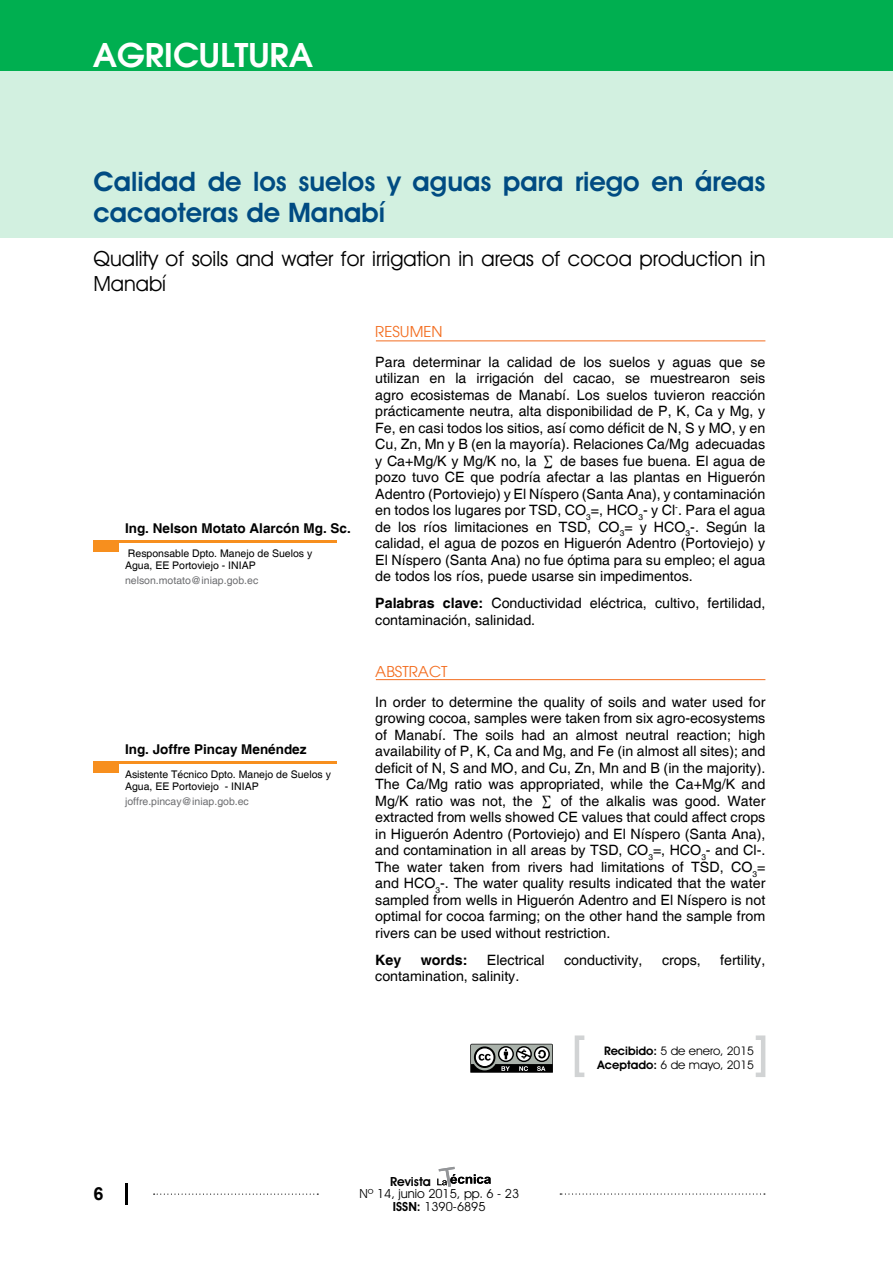
<style>
.page{position:relative;width:893px;height:1263px;background:#fff}
.page>*{position:absolute;margin:0;border:0;box-sizing:border-box;transform-origin:0 0}
.t1{font:600 32.7px "Avant Garde";color:#fff}
.t2{font:600 27px/31.5px "Avant Garde IT Cby BT";color:#004b82}
.t3{font:21px/25.2px "Avant Garde IT Cby BT";color:#000}
.t4{font:700 18px "Arial";color:#000}
.t5{font:15px "Avant Garde";color:#f36e21}
.t6{font:14.25px/16.5px "Helvetica";color:#000;text-align:justify}
.t7{font:700 14.25px "Helvetica";color:#000}
.t8{font:700 13.5px "Helvetica";color:#000}
.t9{font:12.6px/12.1px "Avant Garde IT Cby BT";color:#000;text-align:center}
.t10{font:600 12.6px "Avant Garde IT Cby BT";color:#000}
.t11{font:11.85px/14.4px "Avant Garde IT Cby BT";color:#000;text-align:center}
.t12{font:10.5px/12px "Helvetica";color:#000}
.t13{font:10.5px "Helvetica";color:#6d6e71}
.s1{font-weight:700}
.s2{font-weight:600}
</style>
<div class="page">
<hr style="left:125px;top:1183px;width:2px;height:22px;background:#000">
<svg style="left:154px;top:1193px;width:164px;height:2px"></svg>
<svg style="left:560px;top:1193px;width:205px;height:1px"></svg>
<div style="left:0;top:0;width:893px;height:238px;background:#d2f0e0"></div>
<svg style="left:437px;top:1167px;width:54px;height:20px"></svg>
<hr style="left:94px;top:540px;width:243px;height:2px;background:#f78f1e">
<hr style="left:94px;top:761px;width:243px;height:3px;background:#f78f1e">
<div style="left:94px;top:541px;width:25px;height:10px;background:#f78f1e"></div>
<div style="left:94px;top:762px;width:25px;height:11px;background:#f78f1e"></div>
<div style="left:575px;top:1035px;width:12px;height:42px;border:4px solid #d1d3d4"></div>
<div style="left:753px;top:1035px;width:12px;height:42px;border:4px solid #d1d3d4"></div>
<svg style="left:470px;top:1044px;width:83px;height:29px;background:#727472"></svg>
<hr style="left:376px;top:341px;width:389px;height:1px;background:#f36e21">
<hr style="left:376px;top:679px;width:389px;height:1px;background:#f36e21">
<div style="left:0;top:0;width:893px;height:71px;background:#00af50"></div>
<h1 class="t1" style="left:93px;top:34px;width:222px">AGRICULTURA</h1>
<h2 class="t2" style="left:94px;top:165px;width:673px">Calidad de los suelos y aguas para riego en áreas cacaoteras de Manabí</h2>
<h3 class="t3" style="left:94px;top:246px;width:673px">Quality of soils and water for irrigation in areas of cocoa production in<br>Manabí</h3>
<p class="t8" style="left:125px;top:520px;width:227px">Ing. Nelson Motato Alarcón Mg. Sc.</p>
<p class="t12" style="left:125px;top:548px;width:189px">Responsable Dpto. Manejo de Suelos y<br>Agua, EE Portoviejo - INIAP</p>
<p class="t13" style="left:125px;top:574px;width:135px">nelson.motato@iniap.gob.ec</p>
<p class="t8" style="left:125px;top:741px;width:183px">Ing. Joffre Pincay Menéndez</p>
<p class="t12" style="left:125px;top:769px;width:208px">Asistente Técnico Dpto. Manejo de Suelos y<br>Agua, EE Portoviejo - INIAP</p>
<p class="t13" style="left:125px;top:795px;width:125px">joffre.pincay@iniap.gob.ec</p>
<p class="t5" style="left:375px;top:322px;width:69px">RESUMEN</p>
<p class="t6" style="left:375px;top:354px;width:392px">Para determinar la calidad de los suelos y aguas que se utilizan en la irrigación del cacao, se muestrearon seis agro ecosistemas de Manabí. Los suelos tuvieron reacción prácticamente neutra, alta disponibilidad de P, K, Ca y Mg, y Fe, en casi todos los sitios, así como déficit de N, S y MO, y en Cu, Zn, Mn y B (en la mayoría). Relaciones Ca/Mg adecuadas y Ca+Mg/K y Mg/K no, la ∑ de bases fue buena. El agua de pozo tuvo CE que podría afectar a las plantas en Higuerón Adentro (Portoviejo) y El Níspero (Santa Ana), y contaminación en todos los lugares por TSD, CO<sub>3</sub>=, HCO<sub>3</sub>- y Cl<sup>-</sup>. Para el agua de los ríos limitaciones en TSD, CO<sub>3</sub>= y HCO<sub>3</sub>-. Según la calidad, el agua de pozos en Higuerón Adentro (Portoviejo) y El Níspero (Santa Ana) no fue óptima para su empleo; el agua de todos los ríos, puede usarse sin impedimentos.</p>
<p class="t6" style="left:375px;top:595px;width:392px"><span class="s1">Palabras clave:</span> Conductividad eléctrica, cultivo, fertilidad, contaminación, salinidad.</p>
<p class="t5" style="left:375px;top:662px;width:74px">ABSTRACT</p>
<p class="t6" style="left:375px;top:694px;width:392px">In order to determine the quality of soils and water used for growing cocoa, samples were taken from six agro-ecosystems of Manabí. The soils had an almost neutral reaction; high availability of P, K, Ca and Mg, and Fe (in almost all sites); and deficit of N, S and MO, and Cu, Zn, Mn and B (in the majority).<br>The Ca/Mg ratio was appropriated, while the Ca+Mg/K and Mg/K ratio was not, the ∑ of the alkalis was good. Water extracted from wells showed CE values that could affect crops in Higuerón Adentro (Portoviejo) and El Níspero (Santa Ana), and contamination in all areas by TSD, CO<sub>3</sub>=, HCO<sub>3</sub>- and Cl-.<br>The water taken from rivers had limitations of TSD, CO<sub>3</sub>= and HCO<sub>3</sub>-. The water quality results indicated that the water sampled from wells in Higuerón Adentro and El Níspero is not optimal for cocoa farming; on the other hand the sample from rivers can be used without restriction.</p>
<p class="t7" style="left:375px;top:951px;width:28px">Key</p>
<p class="t7" style="left:421px;top:951px;width:48px">words:</p>
<p class="t6" style="left:487px;top:952px;width:59px">Electrical</p>
<p class="t6" style="left:564px;top:952px;width:80px">conductivity,</p>
<p class="t6" style="left:662px;top:952px;width:40px">crops,</p>
<p class="t6" style="left:720px;top:952px;width:47px">fertility,</p>
<p class="t6" style="left:375px;top:968px;width:146px">contamination, salinity.</p>
<p class="t11" style="left:598px;top:1043px;width:158px"><span class="s2">Recibido:</span> 5 de enero, 2015<br><span class="s2">Aceptado:</span> 6 de mayo, 2015</p>
<p class="t4" style="left:94px;top:1181px;width:12px">6</p>
<p class="t10" style="left:390px;top:1174px;width:42px">Revista</p>
<p class="t9" style="left:359px;top:1188px;width:161px">Nº 14, junio 2015, pp. 6 - 23<br><span class="s2">ISSN:</span> 1390-6895</p>
</div>
